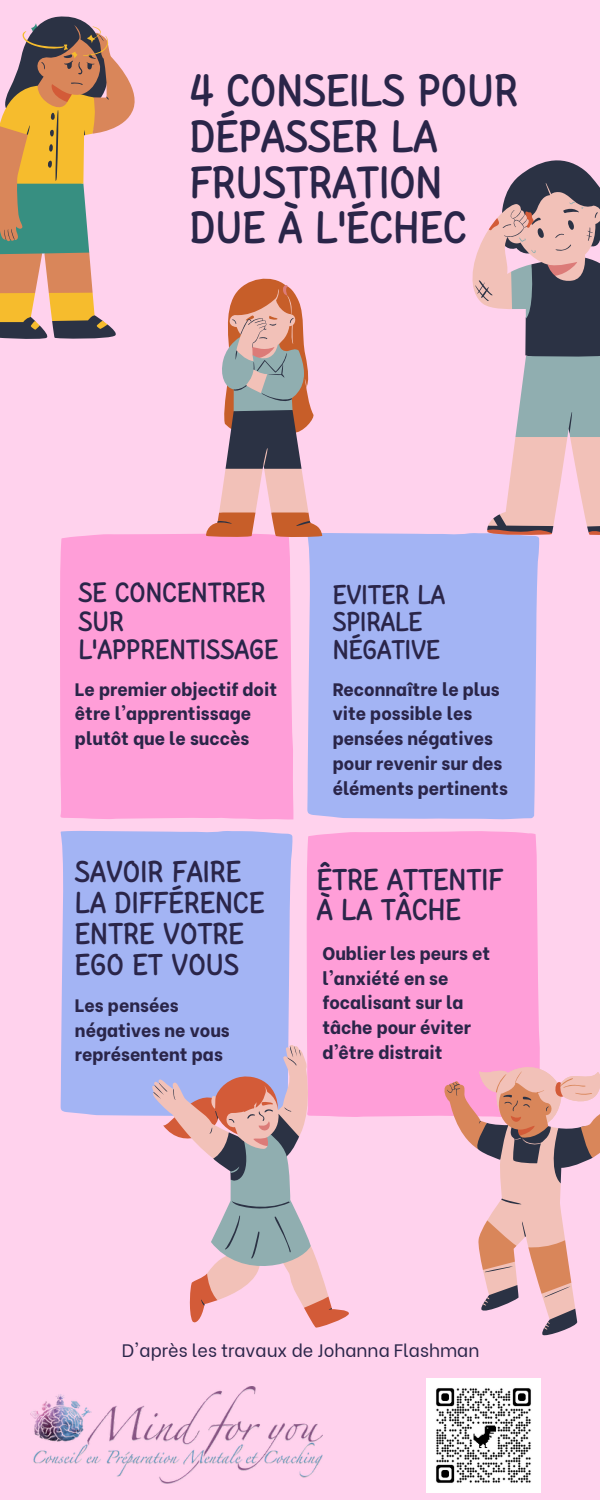
<style>
.page{position:relative;width:600px;height:1500px;background:#ffd2ed}
.page>*{position:absolute;margin:0;border:0;box-sizing:border-box;transform-origin:0 0}
.t1{font:600 45px/45.8px "Cakerolli";color:#2a2549}
.t2{font:600 30px/30.8px "Cakerolli";color:#2a2549}
.t3{font:600 27.8px/28.5px "Cakerolli";color:#2a2549}
.t4{font:600 27px/27.8px "Cakerolli";color:#2a2549}
.t5{font:800 18px/24.8px "Be Vietnam";color:#2a2549}
.t6{font:18px "Be Vietnam";color:#2a2549}
</style>
<div class="page">
<div style="left:60px;top:533px;width:233px;height:287px;background:#ff9ed8"></div>
<div style="left:307px;top:831px;width:233px;height:286px;background:#ff9ed8"></div>
<div style="left:307px;top:533px;width:232px;height:286px;background:#a3b4f4"></div>
<div style="left:61px;top:831px;width:231px;height:285px;background:#a3b4f4"></div>
<img style="left:427px;top:1378px;width:114px;height:114px">
<img style="left:31px;top:1386px;width:292px;height:98px">
<svg style="left:205px;top:278px;width:117px;height:260px"></svg>
<svg style="left:0;top:16px;width:135px;height:323px"></svg>
<svg style="left:443px;top:1061px;width:157px;height:275px"></svg>
<svg style="left:190px;top:1072px;width:160px;height:256px"></svg>
<svg style="left:153px;top:1046px;width:179px;height:264px"></svg>
<svg style="left:487px;top:484px;width:113px;height:53px;fill:#f2c1b8"></svg>
<svg style="left:475px;top:160px;width:125px;height:324px"></svg>
<h1 class="t1" style="left:190px;top:72px;width:330px">4 CONSEILS POUR<br>DÉPASSER LA<br>FRUSTRATION<br>DUE À L'ÉCHEC</h1>
<h3 class="t3" style="left:78px;top:581px;width:201px">SE CONCENTRER<br>SUR<br>L'APPRENTISSAGE</h3>
<p class="t5" style="left:75px;top:675px;width:204px">Le premier objectif doit être l'apprentissage plutôt que le succès</p>
<h2 class="t2" style="left:75px;top:859px;width:191px">SAVOIR FAIRE<br>LA DIFFÉRENCE<br>ENTRE VOTRE<br>EGO ET VOUS</h2>
<p class="t5" style="left:75px;top:991px;width:156px">Les pensées négatives ne vous représentent pas</p>
<h3 class="t4" style="left:333px;top:583px;width:114px">EVITER LA<br>SPIRALE<br>NÉGATIVE</h3>
<p class="t5" style="left:333px;top:675px;width:177px">Reconnaître le plus vite possible les pensées négatives pour revenir sur des éléments pertinents</p>
<h2 class="t2" style="left:317px;top:867px;width:188px">ÊTRE ATTENTIF<br>À LA TÂCHE</h2>
<p class="t5" style="left:322px;top:939px;width:169px">Oublier les peurs et l'anxiété en se focalisant sur la tâche pour éviter d'être distrait</p>
<p class="t6" style="left:122px;top:1335px;width:359px">D'après les travaux de Johanna Flashman</p>
</div>
